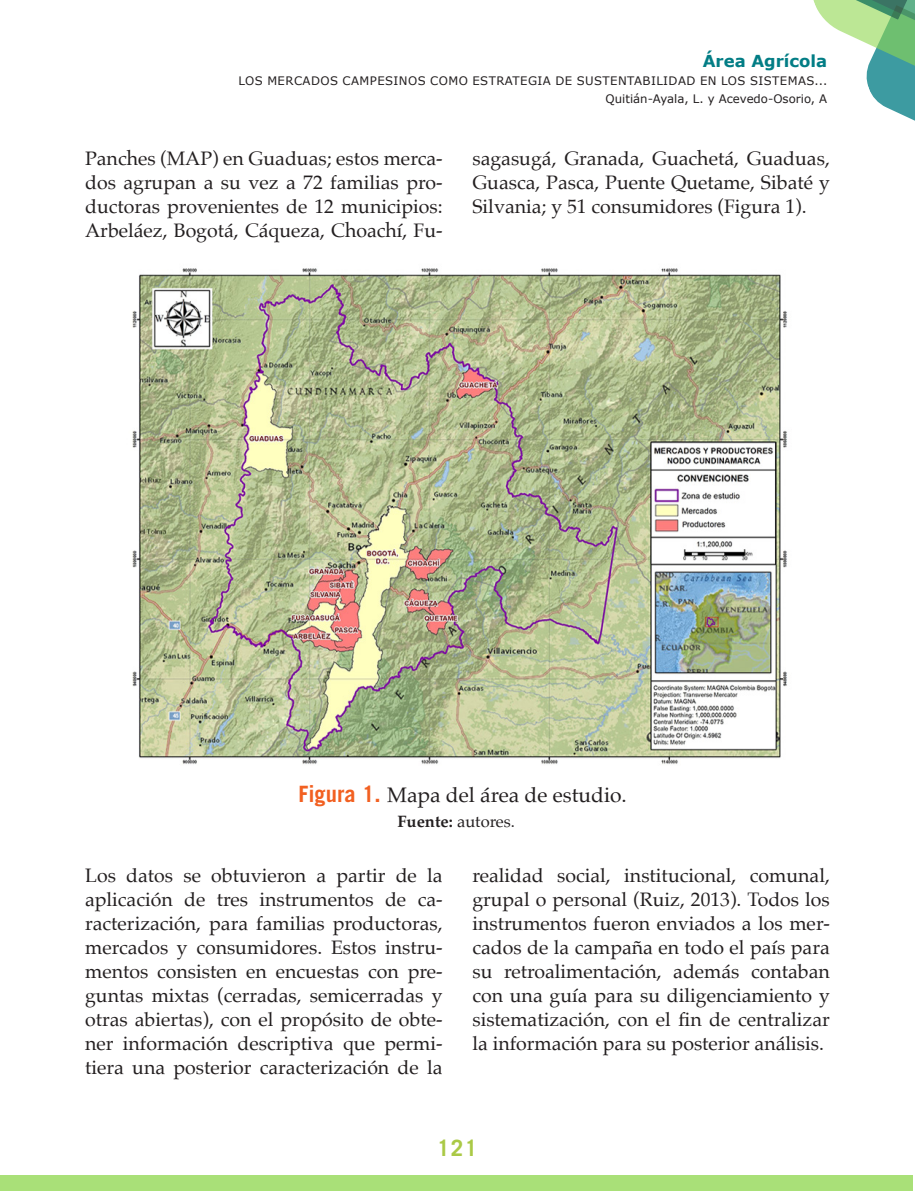
<style>
.page{position:relative;width:915px;height:1191px;background:#fff}
.page>*{position:absolute;margin:0;border:0;box-sizing:border-box;transform-origin:0 0}
.t1{font:700 22.5px "Trade Gothic LT Std";color:#aac946}
.t2{font:21px "Palatino";color:#231f20}
.t3{font:19.5px/24px "Palatino";color:#231f20;text-align:justify}
.t4{font:16.5px "Palatino";color:#231f20}
.t5{font:700 16.5px "Verdana";color:#027d85}
.t6{font:11.7px/18.5px "Verdana";letter-spacing:.035em;color:#231f20;text-align:right}
.s1{font-family:"Trade Gothic LT Std";font-weight:700;font-size:22.5px;color:#f26021}
.s2{font-weight:700}
</style>
<div class="page">
<div style="left:0;top:1174px;width:912px;height:17px;background:#a9e078"></div>
<svg style="left:813px;top:0;width:101px;height:121px"></svg>
<img style="left:132px;top:268px;width:656px;height:496px">
<p class="t5" style="left:702px;top:49px;width:126px">Área Agrícola</p>
<p class="t6" style="left:238px;top:71px;width:590px">LOS MERCADOS CAMPESINOS COMO ESTRATEGIA DE SUSTENTABILIDAD EN LOS SISTEMAS...<br>Quitián-Ayala, L. y Acevedo-Osorio, A</p>
<p class="t3" style="left:85px;top:146px;width:359px">Panches (MAP) en Guaduas; estos merca&shy;dos agrupan a su vez a 72 familias pro&shy;ductoras provenientes de 12 municipios:<br>Arbeláez, Bogotá, Cáqueza, Choachí, Fu-</p>
<p class="t3" style="left:472px;top:146px;width:359px">sagasugá, Granada, Guachetá, Guaduas, Guasca, Pasca, Puente Quetame, Sibaté y Silvania; y 51 consumidores (Figura 1).</p>
<p class="t2" style="left:298px;top:777px;width:330px"><span class="s1">Figura 1.</span> Mapa del área de estudio.</p>
<p class="t4" style="left:397px;top:807px;width:119px"><span class="s2">Fuente:</span> autores.</p>
<p class="t3" style="left:85px;top:863px;width:359px">Los datos se obtuvieron a partir de la aplicación de tres instrumentos de ca&shy;racterización, para familias productoras, mercados y consumidores. Estos instru&shy;mentos consisten en encuestas con pre&shy;guntas mixtas (cerradas, semicerradas y otras abiertas), con el propósito de obte&shy;ner información descriptiva que permi&shy;tiera una posterior caracterización de la</p>
<p class="t3" style="left:472px;top:863px;width:359px">realidad social, institucional, comunal, grupal o personal (Ruiz, 2013). Todos los instrumentos fueron enviados a los mer&shy;cados de la campaña en todo el país para su retroalimentación, además contaban con una guía para su diligenciamiento y sistematización, con el fin de centralizar la información para su posterior análisis.</p>
<p class="t1" style="left:437px;top:1134px;width:42px">121</p>
</div>
